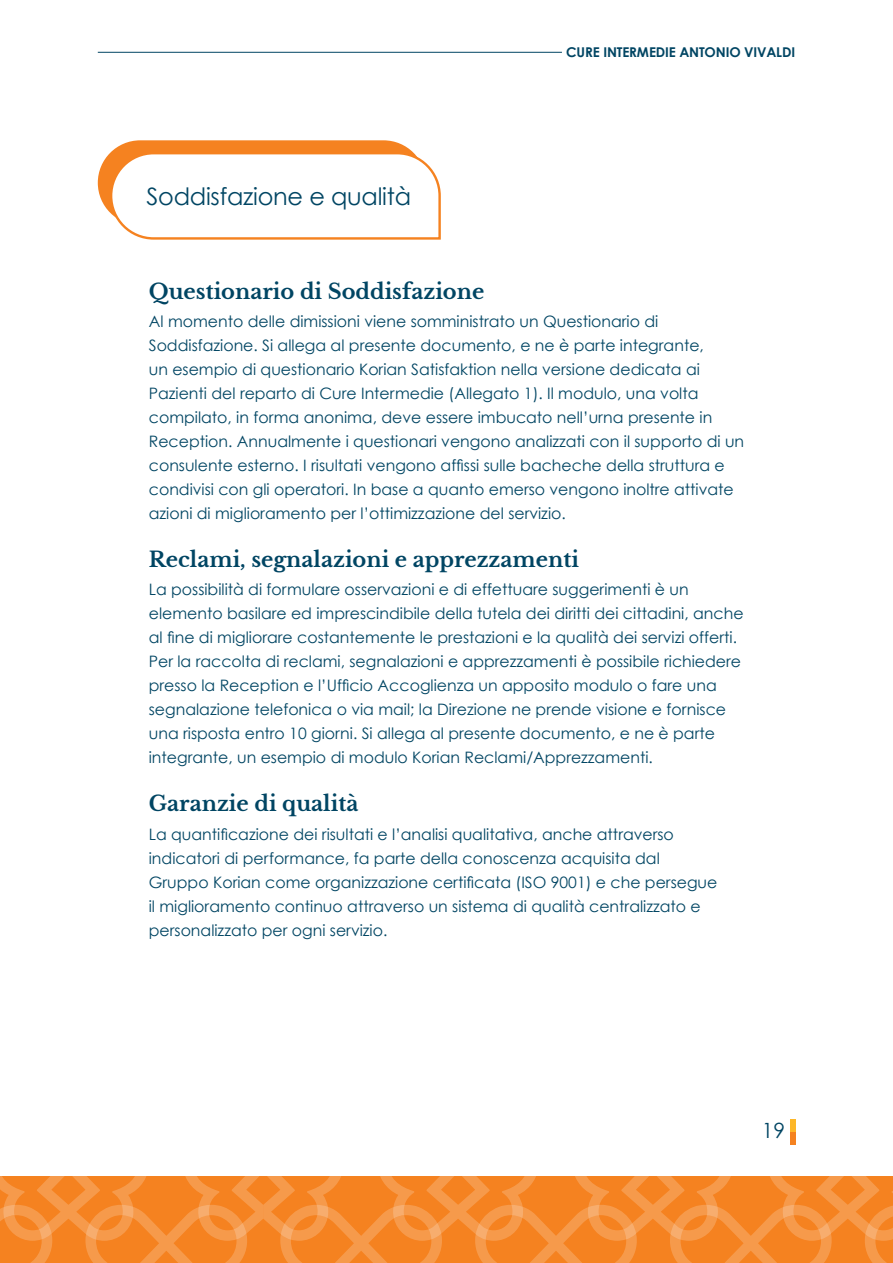
<style>
.page{position:relative;width:893px;height:1263px;background:#fff}
.page>*{position:absolute;margin:0;border:0;box-sizing:border-box;transform-origin:0 0}
.t1{font:24px "Century Gothic";letter-spacing:-.01em;color:#004563}
.t2{font:700 21px "Libre Baskerville";color:#004563}
.t3{font:21px "Century Gothic";color:#004563}
.t4{font:15.75px/24px "Century Gothic";color:#004563}
.t5{font:700 13.5px "Century Gothic";letter-spacing:-.01em;color:#004563}
</style>
<div class="page">
<svg style="left:0;top:1176px;width:893px;height:87px;background:#f58b31"></svg>
<hr style="left:98px;top:52px;width:464px;height:1px;background:#004563">
<div style="left:790px;top:1132px;width:5px;height:12px;background:#f58220"></div>
<div style="left:790px;top:1119px;width:5px;height:13px;background:#fdb728"></div>
<svg style="left:98px;top:140px;width:343px;height:100px"></svg>
<h1 class="t1" style="left:146px;top:181px;width:266px">Soddisfazione e qualità</h1>
<p class="t5" style="left:566px;top:44px;width:230px">CURE INTERMEDIE ANTONIO VIVALDI</p>
<h2 class="t2" style="left:149px;top:279px;width:337px">Questionario di Soddisfazione</h2>
<p class="t4" style="left:149px;top:309px;width:597px">Al momento delle dimissioni viene somministrato un Questionario di Soddisfazione. Si allega al presente documento, e ne è parte integrante,<br>un esempio di questionario Korian Satisfaktion nella versione dedicata ai Pazienti del reparto di Cure Intermedie (Allegato 1). Il modulo, una volta compilato, in forma anonima, deve essere imbucato nell’urna presente in Reception. Annualmente i questionari vengono analizzati con il supporto di un consulente esterno. I risultati vengono affissi sulle bacheche della struttura e condivisi con gli operatori. In base a quanto emerso vengono inoltre attivate azioni di miglioramento per l’ottimizzazione del servizio.</p>
<h2 class="t2" style="left:149px;top:547px;width:432px">Reclami, segnalazioni e apprezzamenti</h2>
<p class="t4" style="left:149px;top:577px;width:596px">La possibilità di formulare osservazioni e di effettuare suggerimenti è un elemento basilare ed imprescindibile della tutela dei diritti dei cittadini, anche al fine di migliorare costantemente le prestazioni e la qualità dei servizi offerti.<br>Per la raccolta di reclami, segnalazioni e apprezzamenti è possibile richiedere presso la Reception e l’Ufficio Accoglienza un apposito modulo o fare una segnalazione telefonica o via mail; la Direzione ne prende visione e fornisce una risposta entro 10 giorni. Si allega al presente documento, e ne è parte integrante, un esempio di modulo Korian Reclami/Apprezzamenti.</p>
<h2 class="t2" style="left:149px;top:791px;width:211px">Garanzie di qualità</h2>
<p class="t4" style="left:149px;top:822px;width:570px">La quantificazione dei risultati e l’analisi qualitativa, anche attraverso indicatori di performance, fa parte della conoscenza acquisita dal Gruppo Korian come organizzazione certificata (ISO 9001) e che persegue il miglioramento continuo attraverso un sistema di qualità centralizzato e personalizzato per ogni servizio.</p>
<h2 class="t3" style="left:762px;top:1118px;width:25px">19</h2>
</div>
